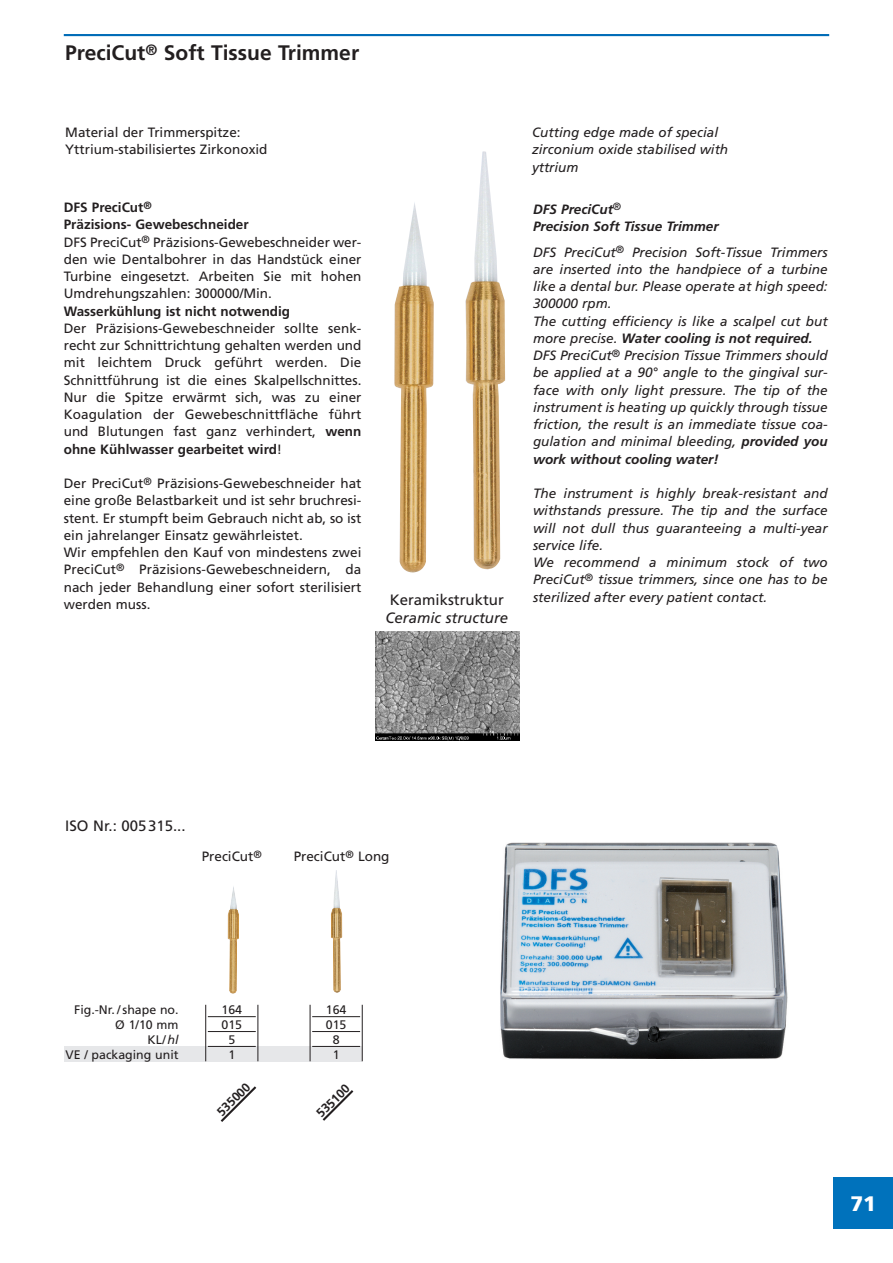
<style>
.page{position:relative;width:893px;height:1263px;background:#fff}
.page>*{position:absolute;margin:0;border:0;box-sizing:border-box;transform-origin:0 0}
.t1{font:700 21px "Frutiger LT";color:#231f20}
.t2{font:900 21px "Frutiger LT Std";color:#fff}
.t3{font:15px "Frutiger LT";color:#231f20}
.t4{font:italic 15px "Frutiger LT";color:#231f20}
.t5{font:13.5px/17.2px "Frutiger LT";color:#231f20}
.t6{font:italic 13.5px/17.2px "Frutiger LT";color:#231f20}
.t7{font:italic 700 13.5px/17.2px "Frutiger LT";color:#231f20}
.t8{font:700 13.5px "Frutiger LT";color:#231f20}
.t9{font:12.3px/14.9px "Frutiger LT";color:#231f20;text-align:center}
.t10{font:700 12.3px "Frutiger LT";color:#231f20}
.s1{font-weight:700}
.s2{font-style:italic}
</style>
<div class="page">
<hr style="left:64px;top:34px;width:765px;height:2px;background:#006cb7">
<div style="left:833px;top:1178px;width:60px;height:51px;background:#0072bc"></div>
<img style="left:375px;top:631px;width:145px;height:109px">
<img style="left:495px;top:830px;width:298px;height:249px;border-radius:13px">
<div style="left:64px;top:1047px;width:297px;height:15px;background:#e6e7e9"></div>
<img style="left:228px;top:886px;width:11px;height:108px">
<img style="left:331px;top:870px;width:11px;height:123px">
<svg style="left:220px;top:1086px;width:37px;height:36px"></svg>
<svg style="left:322px;top:1090px;width:32px;height:31px"></svg>
<hr style="left:205px;top:1005px;width:1px;height:56px;background:#231f20">
<hr style="left:258px;top:1005px;width:1px;height:56px;background:#231f20">
<hr style="left:310px;top:1005px;width:1px;height:56px;background:#231f20">
<hr style="left:362px;top:1005px;width:1px;height:56px;background:#231f20">
<hr style="left:208px;top:1016px;width:48px;height:1px;background:#231f20">
<hr style="left:208px;top:1031px;width:48px;height:1px;background:#231f20">
<hr style="left:208px;top:1046px;width:48px;height:1px;background:#231f20">
<hr style="left:312px;top:1016px;width:48px;height:1px;background:#231f20">
<hr style="left:312px;top:1031px;width:48px;height:1px;background:#231f20">
<hr style="left:312px;top:1046px;width:48px;height:1px;background:#231f20">
<img style="left:394px;top:151px;width:111px;height:421px">
<h1 class="t1" style="left:65px;top:44px;width:295px">PreciCut<sup>®</sup> Soft Tissue Trimmer</h1>
<p class="t5" style="left:65px;top:125px;width:204px">Material der Trimmerspitze:<br>Yttrium-stabilisiertes Zirkonoxid</p>
<p class="t6" style="left:532px;top:125px;width:198px">Cutting edge made of special zirconium oxide stabilised with yttrium</p>
<p class="t5" style="left:64px;top:200px;width:299px"><span class="s1">DFS PreciCut</span><sup>®<br></sup><span class="s1">Präzisions- Gewebeschneider<br></span>DFS PreciCut<sup>®</sup> Präzisions-Gewebeschneider wer&shy;den wie Dentalbohrer in das Handstück einer Turbine eingesetzt. Arbeiten Sie mit hohen Umdrehungszahlen: 300000/Min.</p>
<p class="t8" style="left:64px;top:305px;width:228px">Wasserkühlung ist nicht notwendig</p>
<p class="t5" style="left:64px;top:321px;width:299px;text-align:justify">Der Präzisions-Gewebeschneider sollte senk&shy;recht zur Schnittrichtung gehalten werden und mit leichtem Druck geführt werden. Die Schnittführung ist die eines Skalpellschnittes.<br>Nur die Spitze erwärmt sich, was zu einer Koagulation der Gewebeschnittfläche führt und Blutungen fast ganz verhindert, <span class="s1">wenn ohne Kühlwasser gearbeitet wird</span>!</p>
<p class="t5" style="left:64px;top:476px;width:299px">Der PreciCut<sup>®</sup> Präzisions-Gewebeschneider hat eine große Belastbarkeit und ist sehr bruchresi&shy;stent. Er stumpft beim Gebrauch nicht ab, so ist ein jahrelanger Einsatz gewährleistet.<br>Wir empfehlen den Kauf von mindestens zwei PreciCut<sup>®</sup> Präzisions-Gewebeschneidern, da nach jeder Behandlung einer sofort sterilisiert werden muss.</p>
<p class="t7" style="left:533px;top:201px;width:187px">DFS PreciCut<sup>®<br></sup>Precision Soft Tissue Trimmer</p>
<p class="t6" style="left:533px;top:244px;width:296px">DFS PreciCut<sup>®</sup> Precision Soft-Tissue Trimmers are inserted into the handpiece of a turbine like a dental bur. Please operate at high speed:<br>300000 rpm.<br>The cutting efficiency is like a scalpel cut but more precise. <span class="s1">Water cooling is not required.<br></span>DFS PreciCut<sup>®</sup> Precision Tissue Trimmers should be applied at a 90° angle to the gingival sur&shy;face with only light pressure. The tip of the instrument is heating up quickly through tissue friction, the result is an immediate tissue coa&shy;gulation and minimal bleeding, <span class="s1">provided you work without cooling water!</span></p>
<p class="t6" style="left:533px;top:486px;width:296px">The instrument is highly break-resistant and withstands pressure. The tip and the surface will not dull thus guaranteeing a multi-year service life.<br>We recommend a minimum stock of two PreciCut<sup>®</sup> tissue trimmers, since one has to be</p>
<p class="t3" style="left:390px;top:594px;width:116px">Keramikstruktur</p>
<p class="t6" style="left:533px;top:589px;width:236px">sterilized after every patient contact.</p>
<p class="t4" style="left:385px;top:612px;width:124px">Ceramic structure</p>
<p class="t3" style="left:65px;top:820px;width:122px">ISO Nr.: 005315...</p>
<p class="t5" style="left:202px;top:849px;width:62px">PreciCut<sup>®</sup></p>
<p class="t5" style="left:294px;top:849px;width:97px">PreciCut<sup>®</sup> Long</p>
<p class="t9" style="left:65px;top:1003px;width:115px;text-align:right">Fig.-Nr. / shape no.<br>Ø 1/10 mm<br>KL<span class="s2">/ hl<br></span>VE / packaging unit</p>
<p class="t9" style="left:221px;top:1003px;width:22px">164<br>015<br>5<br>1</p>
<p class="t9" style="left:326px;top:1003px;width:22px">164<br>015<br>8<br>1</p>
<p class="t10" style="left:216px;top:1110px;width:43px;rotate:-45deg">535000</p>
<p class="t10" style="left:315px;top:1112px;width:43px;rotate:-45deg">535100</p>
<h1 class="t2" style="left:850px;top:1195px;width:27px">71</h1>
</div>
